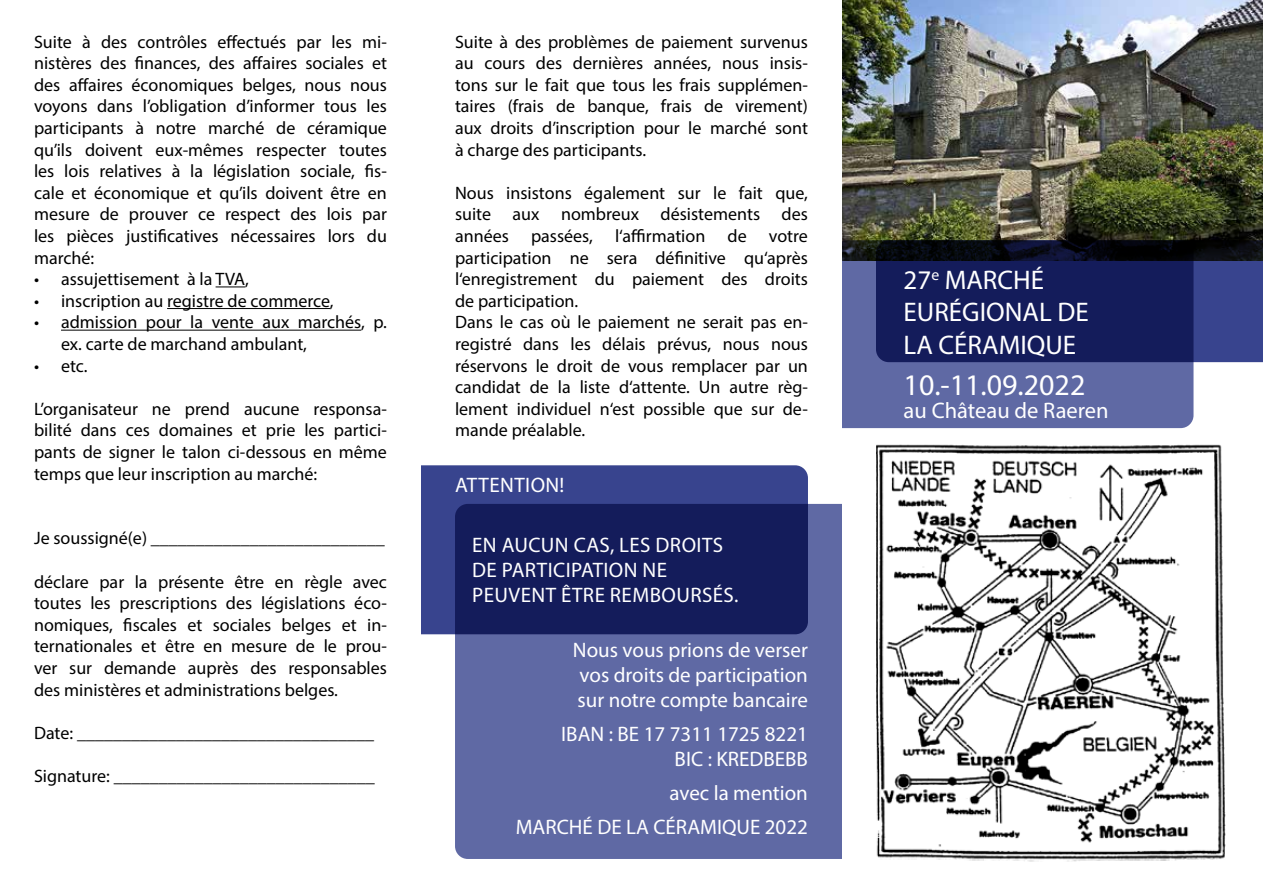
<style>
.page{position:relative;width:1263px;height:893px;background:#fff}
.page>*{position:absolute;margin:0;border:0;box-sizing:border-box;transform-origin:0 0}
.t1{font:30px "Myriad Pro";color:#fff}
.t2{font:27px/32.4px "Myriad Pro";color:#fff}
.t3{font:22.5px "Myriad Pro";color:#fff}
.t4{font:21px/25.2px "Myriad Pro";color:#fff;text-align:right}
.t5{font:21px/25.2px "Myriad Pro";letter-spacing:.02em;color:#fff}
.t6{font:18px/21.6px "Myriad Pro";color:#000;text-align:justify}
</style>
<div class="page">
<img style="left:842px;top:0;width:421px;height:240px">
<img style="left:876px;top:444px;width:350px;height:418px">
<svg style="left:216px;top:286px;width:29px;height:1px"></svg>
<hr style="left:167px;top:308px;width:163px;height:1px;background:#000">
<hr style="left:61px;top:330px;width:300px;height:1px;background:#000">
<div style="left:421px;top:465px;width:387px;height:169px;background:#38448e"></div>
<svg style="left:455px;top:504px;width:387px;height:355px;background:#454f8b"></svg>
<svg style="left:1193px;top:240px;width:70px;height:122px;background:#2f3977"></svg>
<svg style="left:842px;top:240px;width:351px;height:188px;background:#303970"></svg>
<p class="t6" style="left:34px;top:30px;width:354px">Suite à des contrôles effectués par les mi&shy;nistères des finances, des affaires sociales et des affaires économiques belges, nous nous voyons dans l’obligation d’informer tous les participants à notre marché de céramique qu’ils doivent eux-mêmes respecter toutes les lois relatives à la législation sociale, fis&shy;cale et économique et qu’ils doivent être en mesure de prouver ce respect des lois par les pièces justificatives nécessaires lors du marché:</p>
<p class="t6" style="left:34px;top:268px;width:216px">• assujettisement à la TVA,</p>
<p class="t6" style="left:34px;top:290px;width:301px">• inscription au registre de commerce,</p>
<p class="t6" style="left:61px;top:311px;width:327px;text-indent:-27px">• admission pour la vente aux marchés, p. ex. carte de marchand ambulant,</p>
<p class="t6" style="left:34px;top:354px;width:55px">• etc.</p>
<p class="t6" style="left:34px;top:398px;width:354px">L’organisateur ne prend aucune responsa&shy;bilité dans ces domaines et prie les partici&shy;pants de signer le talon ci-dessous en même temps que leur inscription au marché:</p>
<p class="t6" style="left:34px;top:527px;width:352px">Je soussigné(e) __________________________</p>
<p class="t6" style="left:34px;top:570px;width:354px">déclare par la présente être en règle avec toutes les prescriptions des législations éco&shy;nomiques, fiscales et sociales belges et in&shy;ternationales et être en mesure de le prou&shy;ver sur demande auprès des responsables des ministères et administrations belges.</p>
<p class="t6" style="left:34px;top:722px;width:342px">Date: _________________________________</p>
<p class="t6" style="left:34px;top:765px;width:342px">Signature: _____________________________</p>
<p class="t6" style="left:455px;top:30px;width:354px">Suite à des problèmes de paiement survenus au cours des dernières années, nous insis&shy;tons sur le fait que tous les frais supplémen&shy;taires (frais de banque, frais de virement) aux droits d’inscription pour le marché sont à charge des participants.</p>
<p class="t6" style="left:455px;top:182px;width:354px;text-align:left">Nous insistons également sur le fait que, suite aux nombreux désistements des années passées, l‘affirmation de votre participation ne sera définitive qu‘après l‘enregistrement du paiement des droits de participation.<br>Dans le cas où le paiement ne serait pas en&shy;registré dans les délais prévus, nous nous réservons le droit de vous remplacer par un candidat de la liste d‘attente. Un autre règ&shy;lement individuel n‘est possible que sur de&shy;mande préalable.</p>
<p class="t5" style="left:455px;top:472px;width:111px">ATTENTION!</p>
<p class="t5" style="left:472px;top:532px;width:268px">EN AUCUN CAS, LES DROITS<br>DE PARTICIPATION NE<br>PEUVENT ÊTRE REMBOURSÉS.</p>
<p class="t4" style="left:573px;top:637px;width:237px;text-align:justify">Nous vous prions de verser vos droits de participation sur notre compte bancaire</p>
<p class="t4" style="left:561px;top:721px;width:248px">IBAN : BE 17 7311 1725 8221<br>BIC : KREDBEBB</p>
<p class="t4" style="left:516px;top:776px;width:294px;line-height:33.8px">avec la mention<br>MARCHÉ DE LA CÉRAMIQUE 2022</p>
<h2 class="t2" style="left:904px;top:263px;width:187px">27<sup>e</sup> MARCHÉ<br>EURÉGIONAL DE<br>LA CÉRAMIQUE</h2>
<h1 class="t1" style="left:904px;top:366px;width:183px">10.-11.09.2022</h1>
<p class="t3" style="left:904px;top:397px;width:207px">au Château de Raeren</p>
</div>
